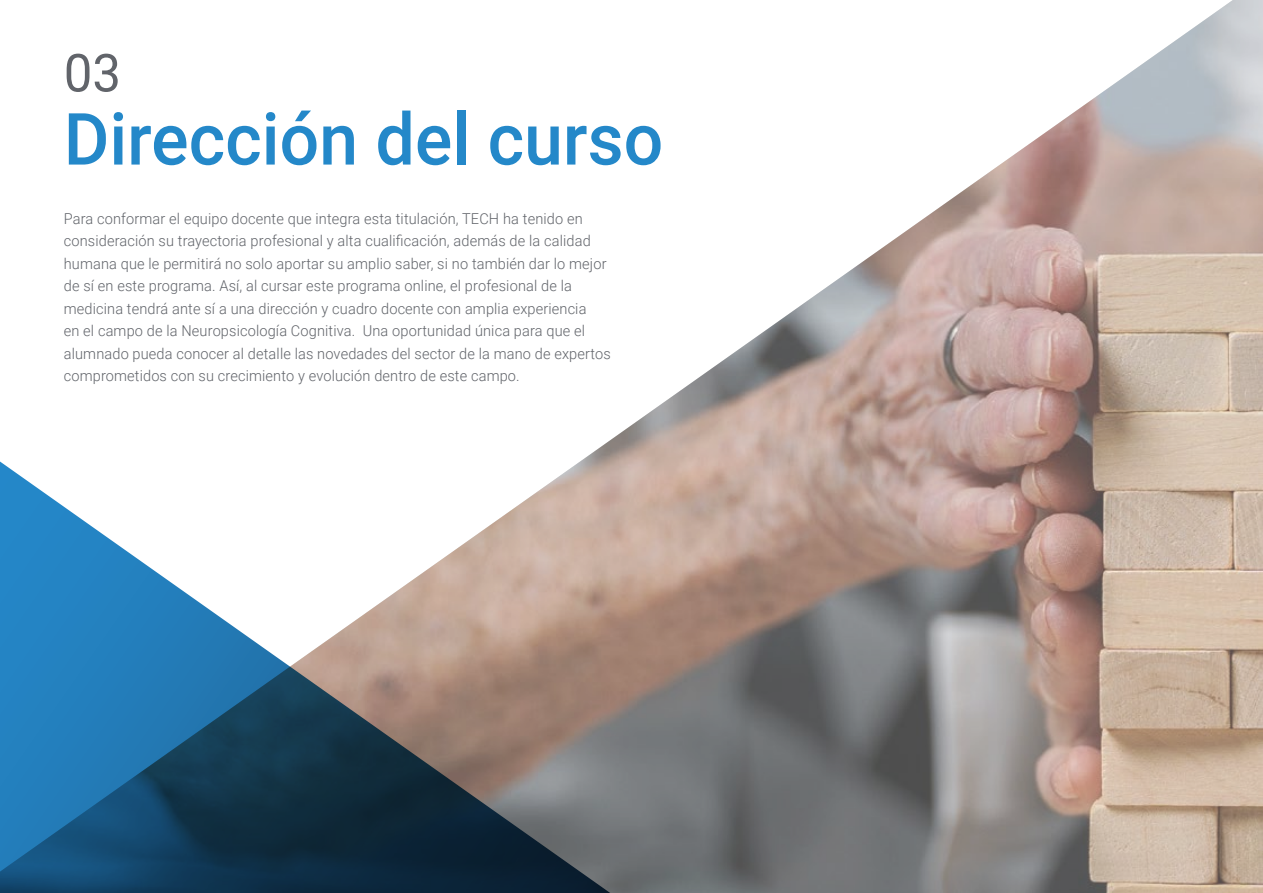
<style>
.page{position:relative;width:1263px;height:893px;background:#fff}
.page>*{position:absolute;margin:0;border:0;box-sizing:border-box;transform-origin:0 0}
.t1{font:500 72px "Roboto";color:#2488c9}
.t2{font:52.5px "Roboto";color:#61646a}
.t3{font:300 15px/22.5px "Roboto";letter-spacing:.01em;color:#61646a}
</style>
<div class="page">
<img style="left:602px;top:0;width:661px;height:893px">
<svg style="left:0;top:446px;width:640px;height:447px"></svg>
<h2 class="t2" style="left:64px;top:36px;width:59px">03</h2>
<h1 class="t1" style="left:64px;top:89px;width:601px">Dirección del curso</h1>
<p class="t3" style="left:64px;top:207px;width:549px">Para conformar el equipo docente que integra esta titulación, TECH ha tenido en consideración su trayectoria profesional y alta cualificación, además de la calidad humana que le permitirá no solo aportar su amplio saber, si no también dar lo mejor de sí en este programa. Así, al cursar este programa online, el profesional de la medicina tendrá ante sí a una dirección y cuadro docente con amplia experiencia<br>en el campo de la Neuropsicología Cognitiva. Una oportunidad única para que el alumnado pueda conocer al detalle las novedades del sector de la mano de expertos comprometidos con su crecimiento y evolución dentro de este campo.</p>
</div>
